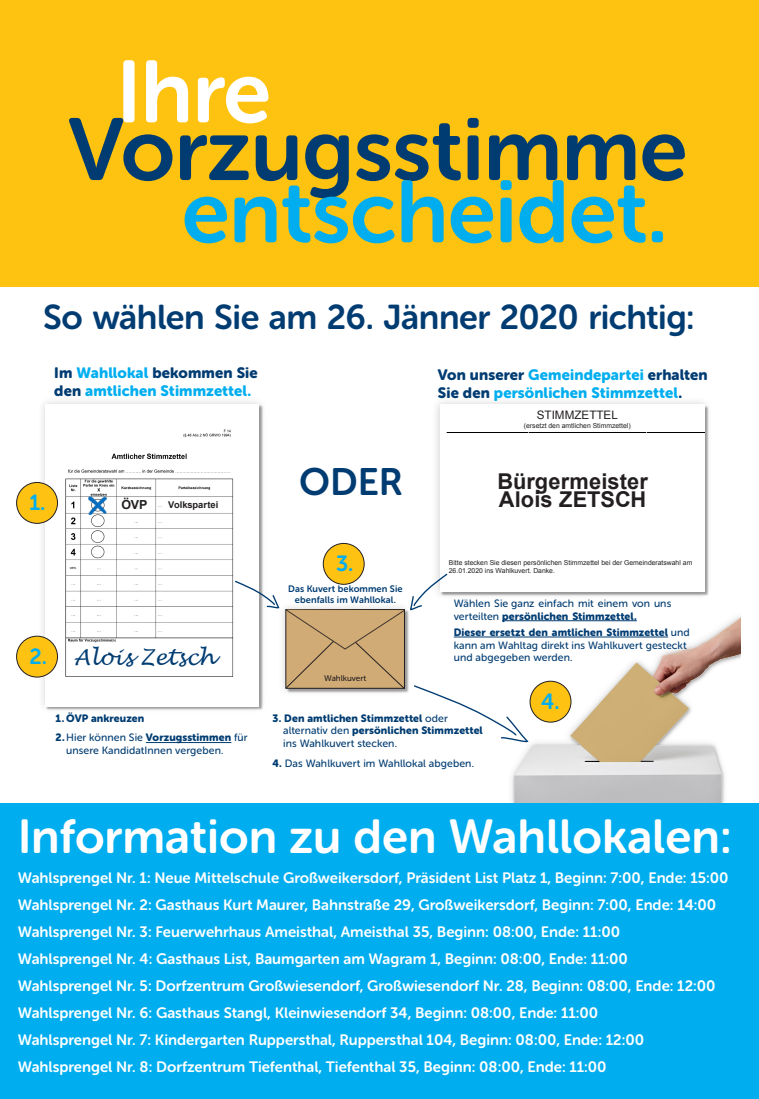
<style>
.page{position:relative;width:759px;height:1099px;background:#fff}
.page>*{position:absolute;margin:0;border:0;box-sizing:border-box;transform-origin:0 0}
.t1{font:87.5px "Museo Sans Rounded 700";letter-spacing:-.005em;color:#003c72}
.t2{font:87.5px "Museo Sans Rounded 700";letter-spacing:-.005em;color:#00aeef}
.t3{font:87.5px "Museo Sans Rounded 700";color:#fff}
.t4{font:47.5px "Museo Sans Rounded 700";color:#fff}
.t5{font:38px "Museo Sans Rounded 700";color:#003c72}
.t6{font:34.25px "Museo Sans Rounded 700";letter-spacing:-.015em;color:#003c72}
.t7{font:700 21.75px/18.6px "Arial";letter-spacing:.005em;color:#231f20}
.t8{font:italic 21.75px "Lucida Handwriting";color:#003c72}
.t9{font:21.75px "Museo Sans Rounded 700";color:#00aeef}
.t10{font:700 17.5px "Arial";color:#231f20}
.t11{font:15px "Museo Sans Rounded 700";color:#fff}
.t12{font:15px/18px "Museo Sans Rounded 900";letter-spacing:.01em;color:#00aeef}
.t13{font:700 12.5px "Arial";color:#231f20}
.t14{font:11.62px "Arial";color:#231f20}
.t15{font:10.62px/12.8px "Museo Sans Rounded 500";letter-spacing:.005em;color:#003c72}
.t16{font:10.62px/12.8px "Museo Sans Rounded 900";letter-spacing:.01em;color:#003c72}
.t17{font:9.75px "Arial";color:#231f20}
.t18{font:9.38px/11.2px "Museo Sans Rounded 700";letter-spacing:.01em;color:#003c72;text-align:center}
.t19{font:700 9.38px "Arial";color:#231f20}
.t20{font:8.12px "Museo Sans Rounded 500";color:#231f20}
.t21{font:6.88px/7.9px "Arial";color:#231f20}
.s1{color:#003c72}
.s2{font-family:"Museo Sans Rounded 500"}
.s3{font-family:"Museo Sans Rounded 900"}
</style>
<div class="page">
<div style="left:0;top:0;width:758px;height:1098px;background:#fec210"></div>
<div style="left:0;top:287px;width:758px;height:517px;background:#fff"></div>
<div style="left:431px;top:396px;width:281px;height:204px;background:#231f20;opacity:.2"></div>
<div style="left:439px;top:404px;width:265px;height:188px;background:#fff"></div>
<svg style="left:446px;top:432px;width:259px;height:1px"></svg>
<div style="left:37px;top:396px;width:230px;height:318px;background:#231f20;opacity:.2"></div>
<img style="left:45px;top:404px;width:214px;height:302px">
<img style="left:511px;top:617px;width:228px;height:186px">
<hr style="left:502px;top:620px;width:134px;height:1px;background:#003c72">
<hr style="left:453px;top:636px;width:214px;height:1px;background:#003c72">
<svg style="left:234px;top:572px;width:295px;height:170px"></svg>
<hr style="left:146px;top:742px;width:85px;height:1px;background:#003c72">
<div style="left:17px;top:636px;width:40px;height:41px;background:#fec213;border-radius:50%"></div>
<div style="left:16px;top:636px;width:42px;height:41px;border:1px solid #231f20;border-radius:50%"></div>
<div style="left:17px;top:482px;width:40px;height:41px;background:#fec213;border-radius:50%"></div>
<div style="left:16px;top:482px;width:42px;height:41px;border:1px solid #231f20;border-radius:50%"></div>
<div style="left:323px;top:543px;width:41px;height:41px;background:#fec213;border-radius:50%"></div>
<div style="left:323px;top:543px;width:41px;height:41px;border:1px solid #231f20;border-radius:50%"></div>
<div style="left:530px;top:681px;width:40px;height:41px;background:#fec213;border-radius:50%"></div>
<div style="left:529px;top:681px;width:42px;height:41px;border:1px solid #231f20;border-radius:50%"></div>
<img style="left:83px;top:491px;width:30px;height:28px">
<div style="left:0;top:803px;width:758px;height:295px;background:#00aeef"></div>
<p class="t3" style="left:116px;top:43px;width:156px">Ihre</p>
<p class="t1" style="left:68px;top:101px;width:620px">Vorzugsstimme</p>
<p class="t2" style="left:182px;top:163px;width:487px">entscheidet.</p>
<p class="t6" style="left:43px;top:298px;width:652px">So wählen Sie am 26. Jänner 2020 richtig:</p>
<p class="t12" style="left:54px;top:363px;width:205px"><span class="s1">Im</span> Wahllokal <span class="s1">bekommen Sie den</span> amtlichen Stimmzettel.</p>
<p class="t12" style="left:437px;top:365px;width:271px"><span class="s1">Von unserer</span> Gemeindepartei <span class="s1">erhalten<br>Sie den</span> persönlichen Stimmzettel<span class="s1">.</span></p>
<p class="t9" style="left:29px;top:490px;width:17px">1.</p>
<p class="t13" style="left:121px;top:496px;width:28px">ÖVP</p>
<p class="t19" style="left:168px;top:498px;width:52px">Volkspartei</p>
<p class="t9" style="left:29px;top:644px;width:19px">2.</p>
<p class="t8" style="left:74px;top:644px;width:142px">Alois Zetsch</p>
<p class="t16" style="left:56px;top:708px;width:193px;line-height:19.8px">1. ÖVP ankreuzen<br>2.<span class="s2">Hier können Sie</span> Vorzugsstimmen <span class="s2">für</span></p>
<p class="t15" style="left:66px;top:744px;width:159px">unsere KandidatInnen vergeben.</p>
<p class="t5" style="left:299px;top:460px;width:105px">ODER</p>
<p class="t9" style="left:336px;top:551px;width:19px">3.</p>
<p class="t18" style="left:288px;top:583px;width:116px">Das Kuvert bekommen Sie ebenfalls im Wahllokal.</p>
<p class="t20" style="left:324px;top:674px;width:43px">Wahlkuvert</p>
<p class="t14" style="left:536px;top:407px;width:83px">STIMMZETTEL</p>
<p class="t21" style="left:523px;top:421px;width:108px">(ersetzt den amtlichen Stimmzettel)</p>
<p class="t7" style="left:497px;top:472px;width:152px">Bürgermeister<br>Alois ZETSCH</p>
<p class="t10" style="left:493px;top:469px;width:170px">Vorname Nachname</p>
<p class="t17" style="left:548px;top:490px;width:59px">Ortsteil, 1973</p>
<p class="t21" style="left:448px;top:559px;width:245px">Bitte stecken Sie diesen persönlichen Stimmzettel bei der Gemeinderatswahl am<br>26.01.2020 ins Wahlkuvert. Danke.</p>
<p class="t15" style="left:453px;top:597px;width:219px">Wählen Sie ganz einfach mit einem von uns verteilten <span class="s3">persönlichen Stimmzettel.</span></p>
<p class="t15" style="left:453px;top:626px;width:237px"><span class="s3">Dieser ersetzt den amtlichen Stimmzettel</span> und kann am Wahltag direkt ins Wahlkuvert gesteckt und abgegeben werden.</p>
<p class="t9" style="left:541px;top:689px;width:20px">4.</p>
<p class="t16" style="left:283px;top:711px;width:201px;text-indent:-11px">3. Den amtlichen Stimmzettel <span class="s2">oder alternativ den</span> persönlichen Stimmzettel <span class="s2">ins Wahlkuvert stecken.</span></p>
<p class="t15" style="left:272px;top:757px;width:203px"><span class="s3">4.</span> Das Wahlkuvert im Wahllokal abgeben.</p>
<p class="t4" style="left:18px;top:810px;width:715px">Information zu den Wahllokalen:</p>
<p class="t11" style="left:18px;top:869px;width:712px">Wahlsprengel Nr. 1: Neue Mittelschule Großweikersdorf, Präsident List Platz 1, Beginn: 7:00, Ende: 15:00</p>
<p class="t11" style="left:18px;top:896px;width:699px">Wahlsprengel Nr. 2: Gasthaus Kurt Maurer, Bahnstraße 29, Großweikersdorf, Beginn: 7:00, Ende: 14:00</p>
<p class="t11" style="left:18px;top:923px;width:603px">Wahlsprengel Nr. 3: Feuerwehrhaus Ameisthal, Ameisthal 35, Beginn: 08:00, Ende: 11:00</p>
<p class="t11" style="left:18px;top:950px;width:611px">Wahlsprengel Nr. 4: Gasthaus List, Baumgarten am Wagram 1, Beginn: 08:00, Ende: 11:00</p>
<p class="t11" style="left:18px;top:977px;width:699px">Wahlsprengel Nr. 5: Dorfzentrum Großwiesendorf, Großwiesendorf Nr. 28, Beginn: 08:00, Ende: 12:00</p>
<p class="t11" style="left:18px;top:1004px;width:581px">Wahlsprengel Nr. 6: Gasthaus Stangl, Kleinwiesendorf 34, Beginn: 08:00, Ende: 11:00</p>
<p class="t11" style="left:18px;top:1031px;width:627px">Wahlsprengel Nr. 7: Kindergarten Ruppersthal, Ruppersthal 104, Beginn: 08:00, Ende: 12:00</p>
<p class="t11" style="left:18px;top:1058px;width:590px">Wahlsprengel Nr. 8: Dorfzentrum Tiefenthal, Tiefenthal 35, Beginn: 08:00, Ende: 11:00</p>
</div>
